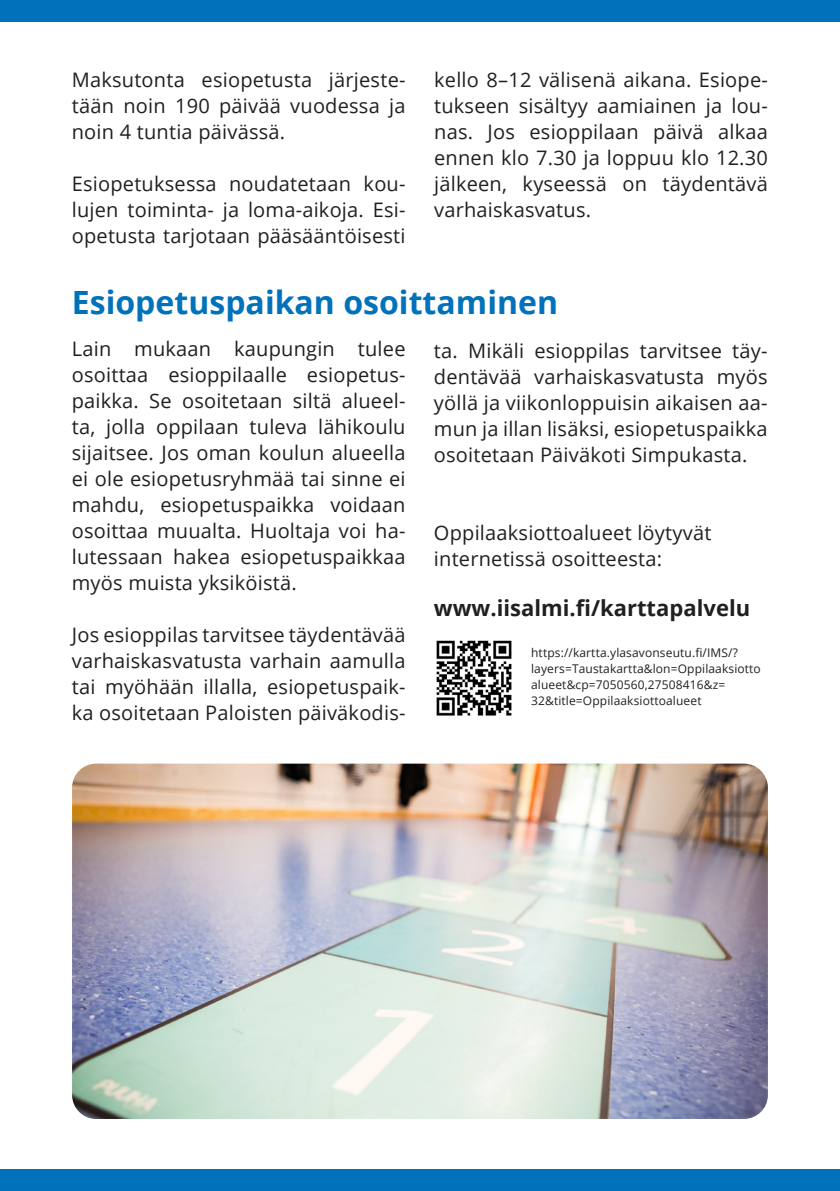
<style>
.page{position:relative;width:840px;height:1191px;background:#fff}
.page>*{position:absolute;margin:0;border:0;box-sizing:border-box;transform-origin:0 0}
.t1{font:700 32px "Open Sans";color:#0072bc}
.t2{font:700 22px "Open Sans";color:#231f20}
.t3{font:20px/26px "Open Sans";letter-spacing:.01em;color:#231f20;text-align:justify}
.t4{font:12px "Open Sans";letter-spacing:.01em;color:#231f20}
</style>
<div class="page">
<div style="left:0;top:0;width:839px;height:21px;background:#0072bc"></div>
<img style="left:436px;top:640px;width:75px;height:76px">
<div style="left:0;top:1169px;width:839px;height:22px;background:#0072bc"></div>
<img style="left:72px;top:763px;width:695px;height:356px">
<p class="t3" style="left:72px;top:67px;width:335px">Maksutonta esiopetusta järjeste&shy;tään noin 190 päivää vuodessa ja noin 4 tuntia päivässä.</p>
<p class="t3" style="left:72px;top:171px;width:335px">Esiopetuksessa noudatetaan kou&shy;lujen toiminta- ja loma-aikoja. Esi&shy;opetusta tarjotaan pääsääntöisesti</p>
<p class="t3" style="left:434px;top:67px;width:335px">kello 8–12 välisenä aikana. Esiope&shy;tukseen sisältyy aamiainen ja lou&shy;nas. Jos esioppilaan päivä alkaa ennen klo 7.30 ja loppuu klo 12.30 jälkeen, kyseessä on täydentävä varhaiskasvatus.</p>
<p class="t1" style="left:72px;top:280px;width:487px">Esiopetuspaikan osoittaminen</p>
<p class="t3" style="left:433px;top:337px;width:335px">ta. Mikäli esioppilas tarvitsee täy&shy;dentävää varhaiskasvatusta myös yöllä ja viikonloppuisin aikaisen aa&shy;mun ja illan lisäksi, esiopetuspaikka osoitetaan Päiväkoti Simpukasta.</p>
<p class="t3" style="left:72px;top:335px;width:335px">Lain mukaan kaupungin tulee osoittaa esioppilaalle esiopetus&shy;paikka. Se osoitetaan siltä alueel&shy;ta, jolla oppilaan tuleva lähikoulu sijaitsee. Jos oman koulun alueella ei ole esiopetusryhmää tai sinne ei mahdu, esiopetuspaikka voidaan osoittaa muualta. Huoltaja voi ha&shy;lutessaan hakea esiopetuspaikkaa myös muista yksiköistä.</p>
<p class="t3" style="left:72px;top:621px;width:335px">Jos esioppilas tarvitsee täydentävää varhaiskasvatusta varhain aamulla tai myöhään illalla, esiopetuspaik&shy;ka osoitetaan Paloisten päiväkodis-</p>
<p class="t3" style="left:433px;top:519px;width:279px">Oppilaaksiottoalueet löytyvät</p>
<p class="t3" style="left:433px;top:545px;width:229px">internetissä osoitteesta:</p>
<p class="t2" style="left:433px;top:592px;width:317px">www.iisalmi.fi/karttapalvelu</p>
<p class="t4" style="left:531px;top:644px;width:208px">https://kartta.ylasavonseutu.fi/IMS/?</p>
<p class="t4" style="left:531px;top:660px;width:231px">layers=Taustakartta&amp;lon=Oppilaaksiotto</p>
<p class="t4" style="left:531px;top:676px;width:195px">alueet&amp;cp=7050560,27508416&amp;z=</p>
<p class="t4" style="left:531px;top:692px;width:172px">32&amp;title=Oppilaaksiottoalueet</p>
</div>
